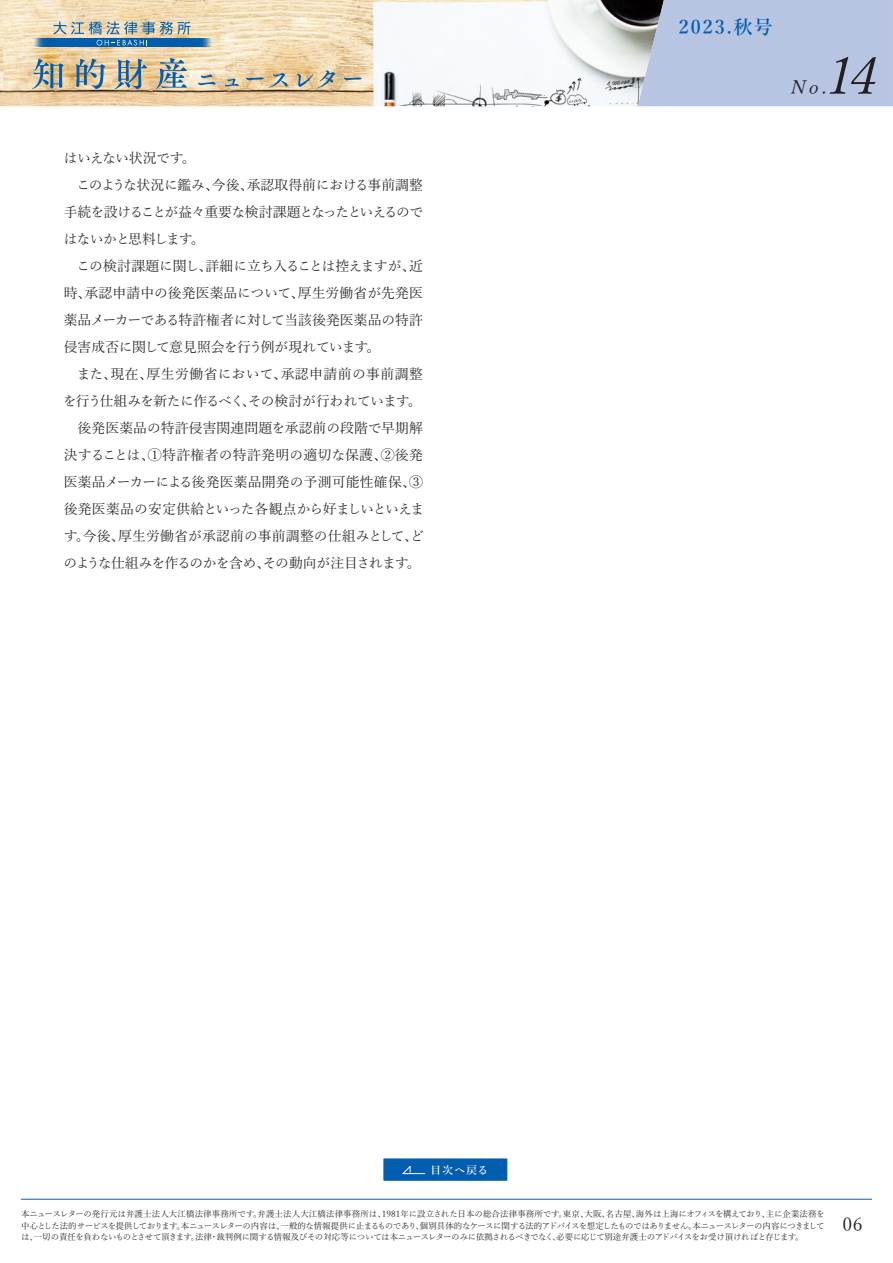
<style>
.page{position:relative;width:893px;height:1263px;background:#fff}
.page>*{position:absolute;margin:0;border:0;box-sizing:border-box;transform-origin:0 0}
.t1{font:italic 51.6px "Yu Mincho";color:#231f20}
.t2{font:600 19.2px "Yu Mincho";letter-spacing:.105em;color:#015dad}
.t3{font:italic 18.3px "Yu Mincho";color:#231f20}
.t4{font:18px "Yu Mincho";color:#231f20}
.t5{font:13.8px "Yu Mincho";letter-spacing:-.005em;color:#231f20}
.t6{font:13.8px "Yu Mincho";letter-spacing:-.05em;color:#231f20}
.t7{font:13.8px "Yu Mincho";letter-spacing:-.03em;color:#231f20}
.t8{font:13.8px "Yu Mincho";letter-spacing:-.07em;color:#231f20}
.t9{font:13.8px "Yu Mincho";letter-spacing:-.035em;color:#231f20}
.t10{font:13.8px "Yu Mincho";letter-spacing:.025em;color:#231f20}
.t11{font:13.8px "Yu Mincho";letter-spacing:-.025em;color:#231f20}
.t12{font:13.8px "Yu Mincho";letter-spacing:.03em;color:#231f20}
.t13{font:13.8px "Yu Mincho";letter-spacing:-.08em;color:#231f20}
.t14{font:600 10.65px "Yu Mincho";letter-spacing:.13em;color:#fff}
.t15{font:8.55px/11.7px "Yu Mincho";letter-spacing:-.06em;color:#231f20;text-align:justify}
</style>
<div class="page">
<img style="left:0;top:0;width:638px;height:106px">
<div style="left:638px;top:0;width:255px;height:106px;background:#b7c4e2"></div>
<svg style="left:32px;top:59px;width:31px;height:30px"></svg>
<svg style="left:76px;top:59px;width:29px;height:30px"></svg>
<svg style="left:114px;top:59px;width:33px;height:30px"></svg>
<svg style="left:156px;top:58px;width:31px;height:31px"></svg>
<svg style="left:198px;top:75px;width:18px;height:10px"></svg>
<svg style="left:225px;top:79px;width:14px;height:7px"></svg>
<svg style="left:246px;top:73px;width:42px;height:14px"></svg>
<svg style="left:297px;top:70px;width:38px;height:18px"></svg>
<svg style="left:344px;top:77px;width:18px;height:3px"></svg>
<div style="left:38px;top:38px;width:170px;height:9px;background:#7ca0b5"></div>
<div style="left:38px;top:38px;width:169px;height:9px;background:#6795b4"></div>
<div style="left:39px;top:38px;width:167px;height:9px;background:#4b83b1"></div>
<div style="left:40px;top:38px;width:165px;height:9px;background:#3477af"></div>
<div style="left:41px;top:38px;width:163px;height:9px;background:#236ead"></div>
<div style="left:42px;top:38px;width:161px;height:9px;background:#1667ad"></div>
<div style="left:43px;top:38px;width:159px;height:9px;background:#0d62ad"></div>
<div style="left:44px;top:38px;width:157px;height:9px;background:#015dad"></div>
<svg style="left:98px;top:45px;width:49px;height:1px"></svg>
<svg style="left:53px;top:21px;width:137px;height:24px"></svg>
<hr style="left:21px;top:1199px;width:851px;height:1px;background:#015dad">
<div style="left:384px;top:1159px;width:123px;height:21px;background:#015dad"></div>
<svg style="left:402px;top:1166px;width:23px;height:8px"></svg>
<h3 class="t7" style="left:64px;top:145px;width:133px">はいえない状況です。</h3>
<h3 class="t5" style="left:77px;top:172px;width:348px">このような状況に鑑み、今後、承認取得前における事前調整</h3>
<h3 class="t8" style="left:64px;top:199px;width:361px">手続を設けることが益々重要な検討課題となったといえるので</h3>
<h3 class="t13" style="left:64px;top:226px;width:143px">はないかと思料します。</h3>
<h3 class="t9" style="left:77px;top:253px;width:348px">この検討課題に関し、詳細に立ち入ることは控えますが、近</h3>
<h3 class="t5" style="left:64px;top:280px;width:361px">時、承認申請中の後発医薬品について、厚生労働省が先発医</h3>
<h3 class="t5" style="left:64px;top:307px;width:361px">薬品メーカーである特許権者に対して当該後発医薬品の特許</h3>
<h3 class="t7" style="left:64px;top:334px;width:318px">侵害成否に関して意見照会を行う例が現れています。</h3>
<h3 class="t12" style="left:77px;top:361px;width:348px">また、現在、厚生労働省において、承認申請前の事前調整</h3>
<h3 class="t6" style="left:63px;top:388px;width:360px">を行う仕組みを新たに作るべく、その検討が行われています。</h3>
<h3 class="t5" style="left:78px;top:415px;width:347px">後発医薬品の特許侵害関連問題を承認前の段階で早期解</h3>
<h3 class="t10" style="left:64px;top:442px;width:361px">決することは、①特許権者の特許発明の適切な保護、②後発</h3>
<h3 class="t5" style="left:64px;top:469px;width:361px">医薬品メーカーによる後発医薬品開発の予測可能性確保、③</h3>
<h3 class="t11" style="left:64px;top:496px;width:362px">後発医薬品の安定供給といった各観点から好ましいといえま</h3>
<h3 class="t5" style="left:64px;top:523px;width:362px">す。今後、厚生労働省が承認前の事前調整の仕組みとして、ど</h3>
<h3 class="t6" style="left:64px;top:550px;width:359px">のような仕組みを作るのかを含め、その動向が注目されます。</h3>
<h2 class="t2" style="left:679px;top:16px;width:96px">2023.秋号</h2>
<h1 class="t1" style="left:822px;top:29px;width:74px">14</h1>
<h3 class="t3" style="left:790px;top:70px;width:45px">No.</h3>
<p class="t14" style="left:430px;top:1164px;width:59px">目次へ戻る</p>
<p class="t15" style="left:21px;top:1207px;width:805px">本ニュースレターの発行元は弁護士法人大江橋法律事務所です。弁護士法人大江橋法律事務所は、1981年に設立された日本の総合法律事務所です。東京、大阪、名古屋、海外は上海にオフィスを構えており、主に企業法務を中心とした法的サービスを提供しております。本ニュースレターの内容は、一般的な情報提供に止まるものであり、個別具体的なケースに関する法的アドバイスを想定したものではありません。本ニュースレターの内容につきましては、一切の責任を負わないものとさせて頂きます。法律・裁判例に関する情報及びその対応等については本ニュースレターのみに依拠されるべきでなく、必要に応じて別途弁護士のアドバイスをお受け頂ければと存じます。</p>
<h3 class="t4" style="left:842px;top:1207px;width:22px">06</h3>
</div>
